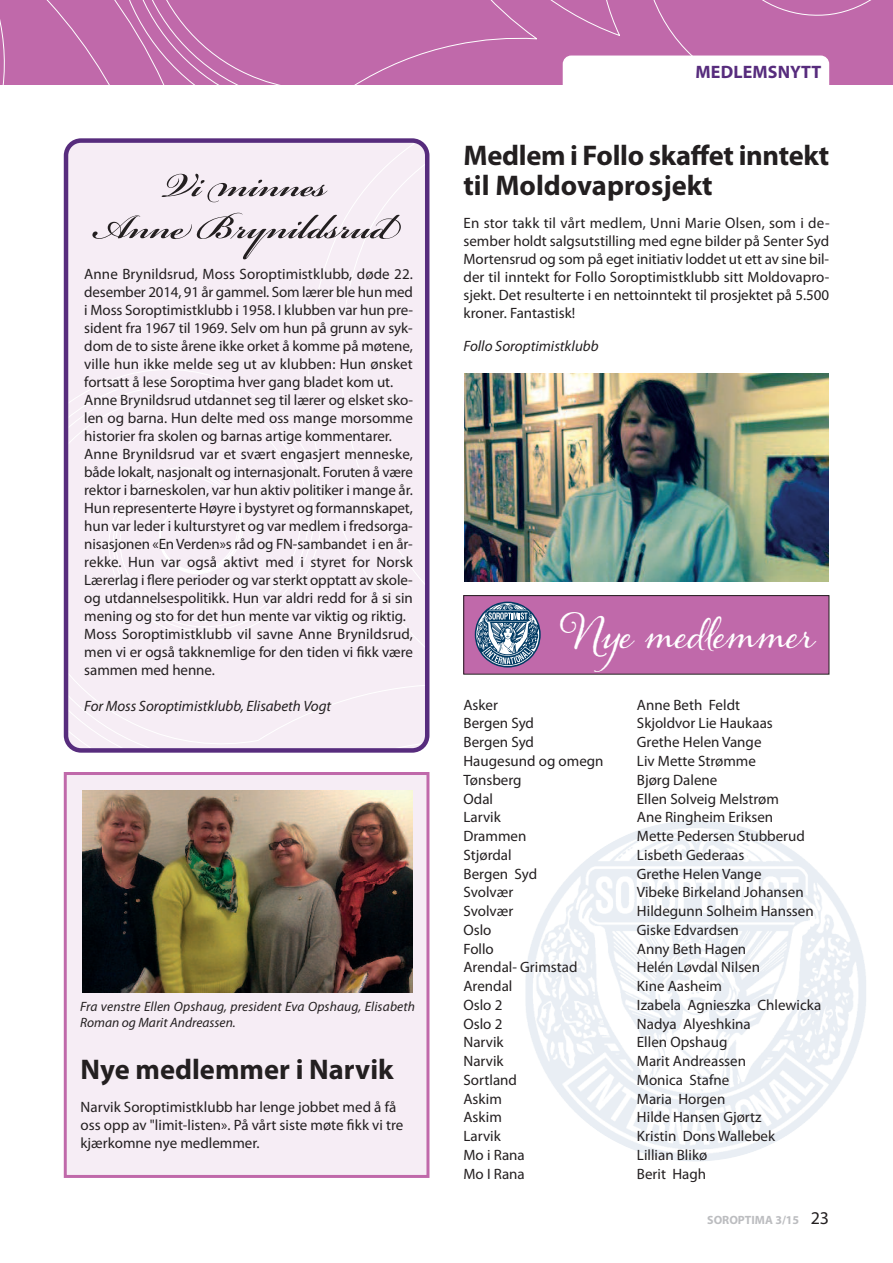
<style>
.page{position:relative;width:893px;height:1263px;background:#fff}
.page>*{position:absolute;margin:0;border:0;box-sizing:border-box;transform-origin:0 0}
.t1{font:600 52.5px/42px "Bickham Script Pro";color:#231f20;text-align:center}
.t2{font:43.5px "Alana PRO";letter-spacing:-.01em;color:#fff}
.t3{font:700 28.5px/30px "Myriad Pro";color:#231f20}
.t4{font:700 18px "Myriad Pro";letter-spacing:.01em;color:#572c7d}
.t5{font:15px/18px "Myriad Pro";color:#231f20}
.t6{font:italic 15px "Myriad Pro";letter-spacing:-.005em;color:#231f20}
.t7{font:italic 13.5px/15.8px "Myriad Pro";letter-spacing:.01em;color:#231f20}
.t8{font:700 12px "Myriad Pro";color:#bcbdc0}
.s1{font-weight:400;font-size:18px;color:#231f20}
</style>
<div class="page">
<img style="left:525px;top:820px;width:341px;height:341px">
<div style="left:0;top:0;width:62px;height:85px;background:#c069aa"></div>
<div style="left:62px;top:0;width:831px;height:85px;background:#c069aa"></div>
<div style="left:563px;top:56px;width:266px;height:48px;background:#fff;border-radius:9px"></div>
<div style="left:67px;top:775px;width:359px;height:400px;background:#f6edf5"></div>
<div style="left:64px;top:772px;width:365px;height:406px;border:3px solid #c069aa"></div>
<img style="left:82px;top:791px;width:331px;height:201px">
<div style="left:464px;top:596px;width:365px;height:78px;background:#c069aa"></div>
<svg style="left:475px;top:602px;width:66px;height:65px"></svg>
<div style="left:463px;top:595px;width:366px;height:79px;border:1px solid #231f20"></div>
<img style="left:464px;top:374px;width:365px;height:207px">
<div style="left:64px;top:138px;width:365px;height:615px;background:#f6edf5"></div>
<h1 class="t1" style="left:92px;top:157px;width:299px">Vi minnes<br>Anne Brynildsrud</h1>
<p class="t5" style="left:84px;top:266px;width:330px">Anne Brynildsrud, Moss Soroptimistklubb, døde 22. desember 2014, 91 år gammel. Som lærer ble hun med i Moss Soroptimistklubb i 1958. I klubben var hun pre&shy;sident fra 1967 til 1969. Selv om hun på grunn av syk&shy;dom de to siste årene ikke orket å komme på møtene, ville hun ikke melde seg ut av klubben: Hun ønsket fortsatt å lese Soroptima hver gang bladet kom ut.<br>Anne Brynildsrud utdannet seg til lærer og elsket sko&shy;len og barna. Hun delte med oss mange morsomme historier fra skolen og barnas artige kommentarer.<br>Anne Brynildsrud var et svært engasjert menneske, både lokalt, nasjonalt og internasjonalt. Foruten å være rektor i barneskolen, var hun aktiv politiker i mange år.<br>Hun representerte Høyre i bystyret og formannskapet, hun var leder i kulturstyret og var medlem i fredsorga&shy;nisasjonen «EnVerden»s råd og FN-sambandet i en år&shy;rekke. Hun var også aktivt med i styret for Norsk Lærerlag i flere perioder og var sterkt opptatt av skole&shy;og utdannelsespolitikk. Hun var aldri redd for å si sin mening og sto for det hun mente var viktig og riktig.<br>Moss Soroptimistklubb vil savne Anne Brynildsrud, men vi er også takknemlige for den tiden vi fikk være sammen med henne.</p>
<p class="t6" style="left:84px;top:700px;width:248px">For Moss Soroptimistklubb, Elisabeth Vogt</p>
<p class="t7" style="left:80px;top:999px;width:336px">Fra venstre Ellen Opshaug, president Eva Opshaug, Elisabeth<br>Roman og Marit Andreassen.</p>
<h3 class="t3" style="left:81px;top:1056px;width:315px">nye medlemmer i narvik</h3>
<p class="t5" style="left:81px;top:1099px;width:324px">Narvik Soroptimistklubb har lenge jobbet med å få oss opp av "limit-listen». På vårt siste møte fikk vi tre kjærkomne nye medlemmer.</p>
<p class="t4" style="left:695px;top:65px;width:127px">MedLeMSnYtt</p>
<h3 class="t3" style="left:463px;top:143px;width:367px">Medlem i Follo skaffet inntekt til Moldovaprosjekt</h3>
<p class="t5" style="left:463px;top:215px;width:368px;text-align:justify">En stor takk til vårt medlem, Unni Marie Olsen, som i de&shy;sember holdt salgsutstilling med egne bilder på Senter Syd Mortensrud og som på eget initiativ loddet ut ett av sine bil&shy;der til inntekt for Follo Soroptimistklubb sitt Moldovapro&shy;sjekt. Det resulterte i en nettoinntekt til prosjektet på 5.500 kroner. Fantastisk!</p>
<p class="t6" style="left:463px;top:340px;width:137px">Follo Soroptimistklubb</p>
<h2 class="t2" style="left:563px;top:607px;width:255px">Nye medlemmer</h2>
<p class="t5" style="left:463px;top:697px;width:36px">Asker</p>
<p class="t5" style="left:637px;top:697px;width:105px">Anne Beth Feldt</p>
<p class="t5" style="left:463px;top:716px;width:72px">Bergen Syd</p>
<p class="t5" style="left:637px;top:716px;width:137px">Skjoldvor Lie Haukaas</p>
<p class="t5" style="left:463px;top:734px;width:72px">Bergen Syd</p>
<p class="t5" style="left:637px;top:734px;width:126px">Grethe Helen Vange</p>
<p class="t5" style="left:463px;top:753px;width:142px">Haugesund og omegn</p>
<p class="t5" style="left:637px;top:753px;width:121px">Liv Mette Strømme</p>
<p class="t5" style="left:463px;top:772px;width:60px">Tønsberg</p>
<p class="t5" style="left:637px;top:772px;width:82px">Bjørg Dalene</p>
<p class="t5" style="left:463px;top:791px;width:31px">Odal</p>
<p class="t5" style="left:637px;top:791px;width:144px">Ellen Solveig Melstrøm</p>
<p class="t5" style="left:463px;top:809px;width:39px">Larvik</p>
<p class="t5" style="left:637px;top:809px;width:138px">Ane Ringheim Eriksen</p>
<p class="t5" style="left:463px;top:828px;width:64px">Drammen</p>
<p class="t5" style="left:637px;top:828px;width:169px">Mette Pedersen Stubberud</p>
<p class="t5" style="left:463px;top:847px;width:50px">Stjørdal</p>
<p class="t5" style="left:637px;top:847px;width:109px">Lisbeth Gederaas</p>
<p class="t5" style="left:463px;top:866px;width:75px">Bergen Syd</p>
<p class="t5" style="left:637px;top:866px;width:126px">Grethe Helen Vange</p>
<p class="t5" style="left:463px;top:884px;width:51px">Svolvær</p>
<p class="t5" style="left:637px;top:884px;width:168px">Vibeke Birkeland Johansen</p>
<p class="t5" style="left:463px;top:903px;width:51px">Svolvær</p>
<p class="t5" style="left:637px;top:903px;width:178px">Hildegunn Solheim Hanssen</p>
<p class="t5" style="left:463px;top:922px;width:30px">Oslo</p>
<p class="t5" style="left:637px;top:922px;width:104px">Giske Edvardsen</p>
<p class="t5" style="left:463px;top:941px;width:32px">Follo</p>
<p class="t5" style="left:637px;top:941px;width:111px">Anny Beth Hagen</p>
<p class="t5" style="left:463px;top:959px;width:116px">Arendal- Grimstad</p>
<p class="t5" style="left:637px;top:959px;width:125px">Helén Løvdal Nilsen</p>
<p class="t5" style="left:463px;top:978px;width:50px">Arendal</p>
<p class="t5" style="left:637px;top:978px;width:87px">Kine Aasheim</p>
<p class="t5" style="left:463px;top:997px;width:40px">Oslo 2</p>
<p class="t5" style="left:637px;top:997px;width:186px">Izabela Agnieszka Chlewicka</p>
<p class="t5" style="left:463px;top:1016px;width:40px">Oslo 2</p>
<p class="t5" style="left:637px;top:1016px;width:115px">Nadya Alyeshkina</p>
<p class="t5" style="left:463px;top:1034px;width:42px">Narvik</p>
<p class="t5" style="left:637px;top:1034px;width:92px">Ellen Opshaug</p>
<p class="t5" style="left:463px;top:1053px;width:42px">Narvik</p>
<p class="t5" style="left:637px;top:1053px;width:111px">Marit Andreassen</p>
<p class="t5" style="left:463px;top:1072px;width:55px">Sortland</p>
<p class="t5" style="left:637px;top:1072px;width:94px">Monica Stafne</p>
<p class="t5" style="left:463px;top:1091px;width:40px">Askim</p>
<p class="t5" style="left:637px;top:1091px;width:90px">Maria Horgen</p>
<p class="t5" style="left:463px;top:1109px;width:40px">Askim</p>
<p class="t5" style="left:637px;top:1109px;width:126px">Hilde Hansen Gjørtz</p>
<p class="t5" style="left:463px;top:1128px;width:39px">Larvik</p>
<p class="t5" style="left:637px;top:1128px;width:140px">Kristin Dons Wallebek</p>
<p class="t5" style="left:463px;top:1147px;width:63px">Mo i Rana</p>
<p class="t5" style="left:637px;top:1147px;width:72px">Lillian Blikø</p>
<p class="t5" style="left:463px;top:1166px;width:63px">Mo I Rana</p>
<p class="t5" style="left:637px;top:1166px;width:71px">Berit Hagh</p>
<p class="t8" style="left:707px;top:1216px;width:124px">SoRoptiMA 3/15 <span class="s1">23</span></p>
</div>
